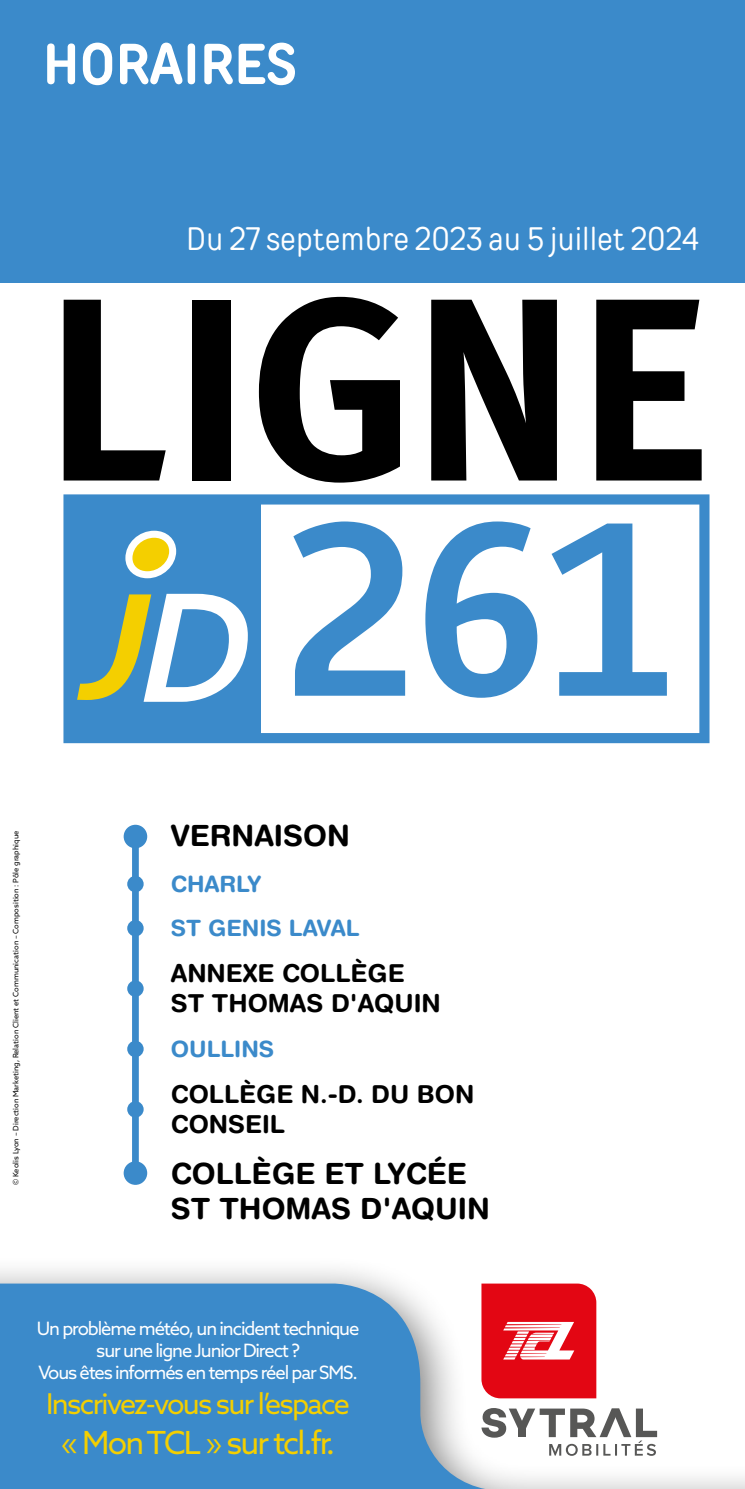
<style>
.page{position:relative;width:745px;height:1489px;background:#fff}
.page>*{position:absolute;margin:0;border:0;box-sizing:border-box;transform-origin:0 0}
.t1{font:700 260px "Meta";letter-spacing:.015em;color:#000}
.t2{font:700 225px "Confluence";color:#3b8aca}
.t3{font:700 57.5px "TT Rounds Condensed";color:#fff}
.t4{font:32.5px "TT Rounds Condensed";color:#fff}
.t5{font:31.75px "Azo Sans";letter-spacing:-.06em;color:#f4cf00}
.t6{font:700 29.25px/35px "Helvetica Rounded";color:#000}
.t7{font:28.75px "Azo Sans";letter-spacing:-.06em;color:#f4cf00}
.t8{font:700 24.75px/29.8px "Helvetica Rounded";color:#000}
.t9{font:700 22.5px/44.2px "Helvetica Rounded";color:#3b8aca}
.t10{font:18.5px/22.2px "Azo Sans";letter-spacing:-.06em;color:#fff;text-align:center}
.t11{font:7.5px "Azo Sans";color:#000}
</style>
<div class="page">
<svg style="left:63px;top:494px;width:646px;height:249px"></svg>
<div style="left:71px;top:501px;width:189px;height:238px;background:#3b8aca"></div>
<svg style="left:125px;top:530px;width:51px;height:48px"></svg>
<svg style="left:77px;top:594px;width:171px;height:107px"></svg>
<div style="left:0;top:0;width:744px;height:282px;background:#3b8aca"></div>
<div style="left:132px;top:835px;width:7px;height:336px;background:#3b8aca"></div>
<div style="left:124px;top:824px;width:23px;height:24px;background:#3b8aca;border-radius:50%"></div>
<div style="left:127px;top:875px;width:16px;height:17px;background:#3b8aca;border-radius:50%"></div>
<div style="left:127px;top:920px;width:16px;height:16px;background:#3b8aca;border-radius:50%"></div>
<div style="left:124px;top:1161px;width:23px;height:23px;background:#3b8aca;border-radius:50%"></div>
<div style="left:127px;top:1040px;width:16px;height:17px;background:#3b8aca;border-radius:50%"></div>
<div style="left:127px;top:980px;width:16px;height:16px;background:#3b8aca;border-radius:50%"></div>
<div style="left:127px;top:1101px;width:16px;height:16px;background:#3b8aca;border-radius:50%"></div>
<div style="left:0;top:1254px;width:744px;height:234px;background:#000;opacity:.5"></div>
<svg style="left:0;top:1283px;width:744px;height:205px;fill:#3b8aca"></svg>
<svg style="left:481px;top:1407px;width:175px;height:48px"></svg>
<svg style="left:481px;top:1283px;width:115px;height:115px;background:#e62934"></svg>
<h3 class="t3" style="left:43px;top:25px;width:255px">HORAIRES</h3>
<h3 class="t4" style="left:186px;top:217px;width:514px">Du 27 septembre 2023 au 5 juillet 2024</h3>
<h1 class="t1" style="left:44px;top:240px;width:665px">LIGNE</h1>
<h2 class="t2" style="left:286px;top:465px;width:390px">261</h2>
<p class="t11" style="left:11px;top:1184px;width:356px;rotate:-90deg">© Keolis Lyon – Direction Marketing, Relation Client et Communication – Composition : Pôle graphique</p>
<h3 class="t6" style="left:171px;top:818px;width:180px">VERNAISON</h3>
<p class="t9" style="left:171px;top:861px;width:190px">CHARLY<br>ST GENIS LAVAL</p>
<h3 class="t8" style="left:171px;top:957px;width:271px">ANNEXE COLLÈGE<br>ST THOMAS D'AQUIN</h3>
<p class="t9" style="left:171px;top:1026px;width:105px">OULLINS</p>
<h3 class="t8" style="left:171px;top:1078px;width:305px">COLLÈGE N.-D. DU BON<br>CONSEIL</h3>
<h3 class="t6" style="left:171px;top:1154px;width:320px">COLLÈGE ET LYCÉE<br>ST THOMAS D'AQUIN</h3>
<p class="t10" style="left:37px;top:1316px;width:324px">Un problème météo, un incident technique sur une ligne Junior Direct ?<br>Vous êtes informés en temps réel par SMS.</p>
<h3 class="t7" style="left:46px;top:1384px;width:305px">Inscrivez-vous sur l’espace</h3>
<h3 class="t5" style="left:61px;top:1421px;width:276px">« Mon TCL » sur tcl.fr.</h3>
</div>
